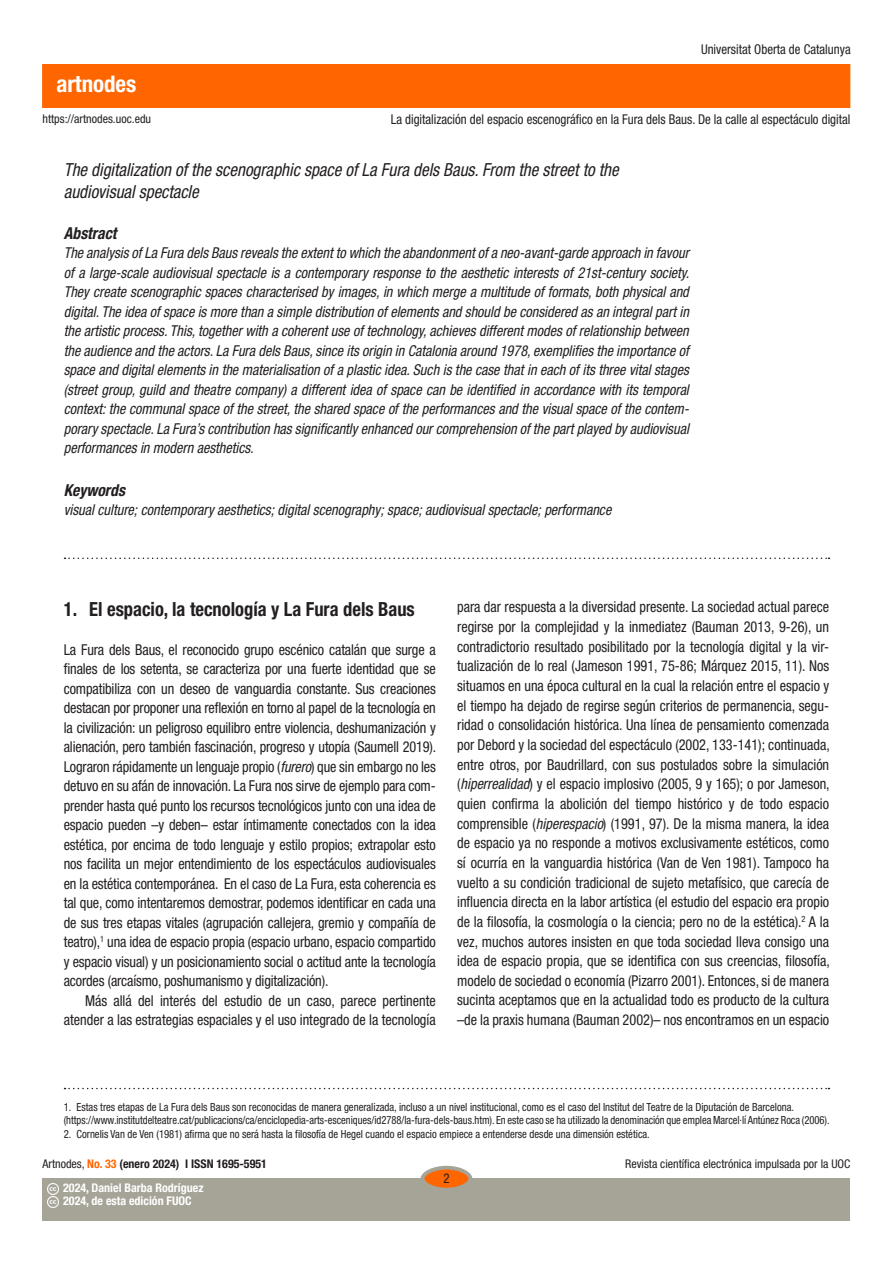
<style>
.page{position:relative;width:893px;height:1263px;background:#fff}
.page>*{position:absolute;margin:0;border:0;box-sizing:border-box;transform-origin:0 0}
.t1{font:700 condensed 22.95px "Helvetica Neue LT Std";color:#fff}
._03_apartat_1{font:700 condensed 19.5px "Helvetica Neue LT Std";color:#231f20;scale:.95 1}
._02_titulo_segundo_idioma{font:italic condensed 18px/22.5px "Helvetica Neue LT Std";color:#231f20;scale:.95 1}
._02_abstract{font:italic 700 condensed 16.5px "Helvetica Neue LT Std";color:#231f20;scale:.95 1}
._02_keywords{font:italic 700 condensed 16.5px "Helvetica Neue LT Std";color:#231f20;scale:.95 1}
._02_texto_base{font:condensed 15px/19.6px "Helvetica Neue LT Std";color:#231f20;text-align:right;scale:.95 1}
._02_texto_base_1{font:condensed 15px/19.5px "Helvetica Neue LT Std";letter-spacing:-.01em;color:#231f20;text-align:justify;scale:.95 1}
._02_abstract_text_0{font:italic condensed 15px/19.5px "Helvetica Neue LT Std";color:#231f20;text-align:justify;scale:.95 1}
._02_keywords_text{font:italic condensed 15px "Helvetica Neue LT Std";color:#231f20;scale:.95 1}
.t2{font:condensed 13.5px "Helvetica Neue LT Std";color:#231f20;scale:.95 1}
.t3{font:condensed 12px "Helvetica Neue LT Std";color:#231f20}
.t4{font:700 condensed 12px/13.5px "Helvetica Neue LT Std";color:#fff}
.t5{font:700 condensed 12px "Helvetica Neue LT Std";color:#231f20}
.notes{font:condensed 11.25px "Helvetica Neue LT Std";color:#231f20;scale:.95 1}
.notes-2{font:condensed 11.25px "Helvetica Neue LT Std";color:#231f20;scale:.94 1}
.s1{font-style:italic}
.s2{font-weight:400}
.s3{color:#f60}
</style>
<div class="page">
<div style="left:43px;top:65px;width:807px;height:42px;background:#f60"></div>
<div style="left:43px;top:1178px;width:807px;height:42px;background:#a6a397"></div>
<div style="left:422px;top:1168px;width:48px;height:21px;background:#f60;border-radius:50%"></div>
<div style="left:421px;top:1166px;width:51px;height:25px;border:4px solid #a6a397;border-radius:50%"></div>
<svg style="left:47px;top:1183px;width:11px;height:25px"></svg>
<svg style="left:65px;top:557px;width:764px;height:2px"></svg>
<svg style="left:65px;top:1088px;width:764px;height:1px"></svg>
<h1 class="t1" style="left:56px;top:69px;width:81px">artnodes</h1>
<p class="t2" style="left:701px;top:42px;width:159px">Universitat Oberta de Catalunya</p>
<p class="t3" style="left:43px;top:112px;width:110px">https://artnodes.uoc.edu</p>
<p class="t2" style="left:391px;top:112px;width:485px">La digitalización del espacio escenográfico en la Fura dels Baus. De la calle al espectáculo digital</p>
<p class="_02_titulo_segundo_idioma" style="left:64px;top:159px;width:586px">The digitalization of the scenographic space of La Fura dels Baus. From the street to the audiovisual spectacle</p>
<p class="_02_abstract" style="left:64px;top:223px;width:57px">Abstract</p>
<p class="_02_abstract_text_0" style="left:64px;top:244px;width:660px">The analysis of La Fura dels Baus reveals the extent to which the abandonment of a neo-avant-garde approach in favour of a large-scale audiovisual spectacle is a contemporary response to the aesthetic interests of 21st-century society.<br>They create scenographic spaces characterised by images, in which merge a multitude of formats, both physical and digital. The idea of space is more than a simple distribution of elements and should be considered as an integral part in the artistic process. This, together with a coherent use of technology, achieves different modes of relationship between the audience and the actors. La Fura dels Baus, since its origin in Catalonia around 1978, exemplifies the importance of space and digital elements in the materialisation of a plastic idea. Such is the case that in each of its three vital stages (street group, guild and theatre company) a different idea of space can be identified in accordance with its temporal context: the communal space of the street, the shared space of the performances and the visual space of the contem&shy;porary spectacle. La Fura’s contribution has significantly enhanced our comprehension of the part played by audiovisual performances in modern aesthetics.</p>
<p class="_02_keywords" style="left:64px;top:480px;width:66px">Keywords</p>
<p class="_02_keywords_text" style="left:64px;top:501px;width:578px">visual culture; contemporary aesthetics; digital scenography; space; audiovisual spectacle; performance</p>
<h2 class="_03_apartat_1" style="left:64px;top:597px;width:371px">1. El espacio, la tecnología y La Fura dels Baus</h2>
<p class="_02_texto_base_1" style="left:64px;top:639px;width:394px">La Fura dels Baus, el reconocido grupo escénico catalán que surge a finales de los setenta, se caracteriza por una fuerte identidad que se compatibiliza con un deseo de vanguardia constante. Sus creaciones destacan por proponer una reflexión en torno al papel de la tecnología en la civilización: un peligroso equilibro entre violencia, deshumanización y alienación, pero también fascinación, progreso y utopía (Saumell 2019).<br>Lograron rápidamente un lenguaje propio (<span class="s1">furero</span>) que sin embargo no les detuvo en su afán de innovación. La Fura nos sirve de ejemplo para com&shy;prender hasta qué punto los recursos tecnológicos junto con una idea de espacio pueden –y deben– estar íntimamente conectados con la idea estética, por encima de todo lenguaje y estilo propios; extrapolar esto nos facilita un mejor entendimiento de los espectáculos audiovisuales en la estética contemporánea. En el caso de La Fura, esta coherencia es tal que, como intentaremos demostrar, podemos identificar en cada una de sus tres etapas vitales (agrupación callejera, gremio y compañía de teatro),<sup>1</sup> una idea de espacio propia (espacio urbano, espacio compartido y espacio visual) y un posicionamiento social o actitud ante la tecnología acordes (arcaísmo, poshumanismo y digitalización).</p>
<p class="_02_texto_base" style="left:64px;top:990px;width:393px">Más allá del interés del estudio de un caso, parece pertinente atender a las estrategias espaciales y el uso integrado de la tecnología</p>
<p class="_02_texto_base" style="left:457px;top:597px;width:394px;text-align:justify">para dar respuesta a la diversidad presente. La sociedad actual parece regirse por la complejidad y la inmediatez (Bauman 2013, 9-26), un contradictorio resultado posibilitado por la tecnología digital y la vir&shy;tualización de lo real (Jameson 1991, 75-86; Márquez 2015, 11). Nos situamos en una época cultural en la cual la relación entre el espacio y el tiempo ha dejado de regirse según criterios de permanencia, segu&shy;ridad o consolidación histórica. Una línea de pensamiento comenzada por Debord y la sociedad del espectáculo (2002, 133-141); continuada, entre otros, por Baudrillard, con sus postulados sobre la simulación (<span class="s1">hiperrealidad</span>) y el espacio implosivo (2005, 9 y 165); o por Jameson, quien confirma la abolición del tiempo histórico y de todo espacio comprensible (<span class="s1">hiperespacio</span>) (1991, 97). De la misma manera, la idea de espacio ya no responde a motivos exclusivamente estéticos, como sí ocurría en la vanguardia histórica (Van de Ven 1981). Tampoco ha vuelto a su condición tradicional de sujeto metafísico, que carecía de influencia directa en la labor artística (el estudio del espacio era propio de la filosofía, la cosmología o la ciencia; pero no de la estética).<sup>2</sup> A la vez, muchos autores insisten en que toda sociedad lleva consigo una idea de espacio propia, que se identifica con sus creencias, filosofía, modelo de sociedad o economía (Pizarro 2001). Entonces, si de manera sucinta aceptamos que en la actualidad todo es producto de la cultura –de la praxis humana (Bauman 2002)– nos encontramos en un espacio</p>
<p class="notes" style="left:64px;top:1100px;width:770px">1. Estas tres etapas de La Fura dels Baus son reconocidas de manera generalizada, incluso a un nivel institucional, como es el caso del Institut del Teatre de la Diputación de Barcelona.</p>
<p class="notes-2" style="left:64px;top:1113px;width:816px">(https://www.institutdelteatre.cat/publicacions/ca/enciclopedia-arts-esceniques/id2788/la-fura-dels-baus.htm). En este caso se ha utilizado la denominación que emplea Marcel·lí Antúnez Roca (2006).</p>
<p class="notes" style="left:64px;top:1127px;width:618px">2. Cornelis Van de Ven (1981) afirma que no será hasta la filosofía de Hegel cuando el espacio empiece a entenderse desde una dimensión estética.</p>
<p class="t5" style="left:43px;top:1157px;width:226px"><span class="s2">Artnodes,</span> <span class="s3">No. 33</span> (enero 2024) I ISSN 1695-5951</p>
<p class="t3" style="left:625px;top:1157px;width:227px">Revista científica electrónica impulsada por la UOC</p>
<p class="t4" style="left:63px;top:1181px;width:142px">2024, Daniel Barba Rodríguez<br>2024, de esta edición FUOC</p>
<p class="t2" style="left:443px;top:1171px;width:8px">2</p>
</div>
